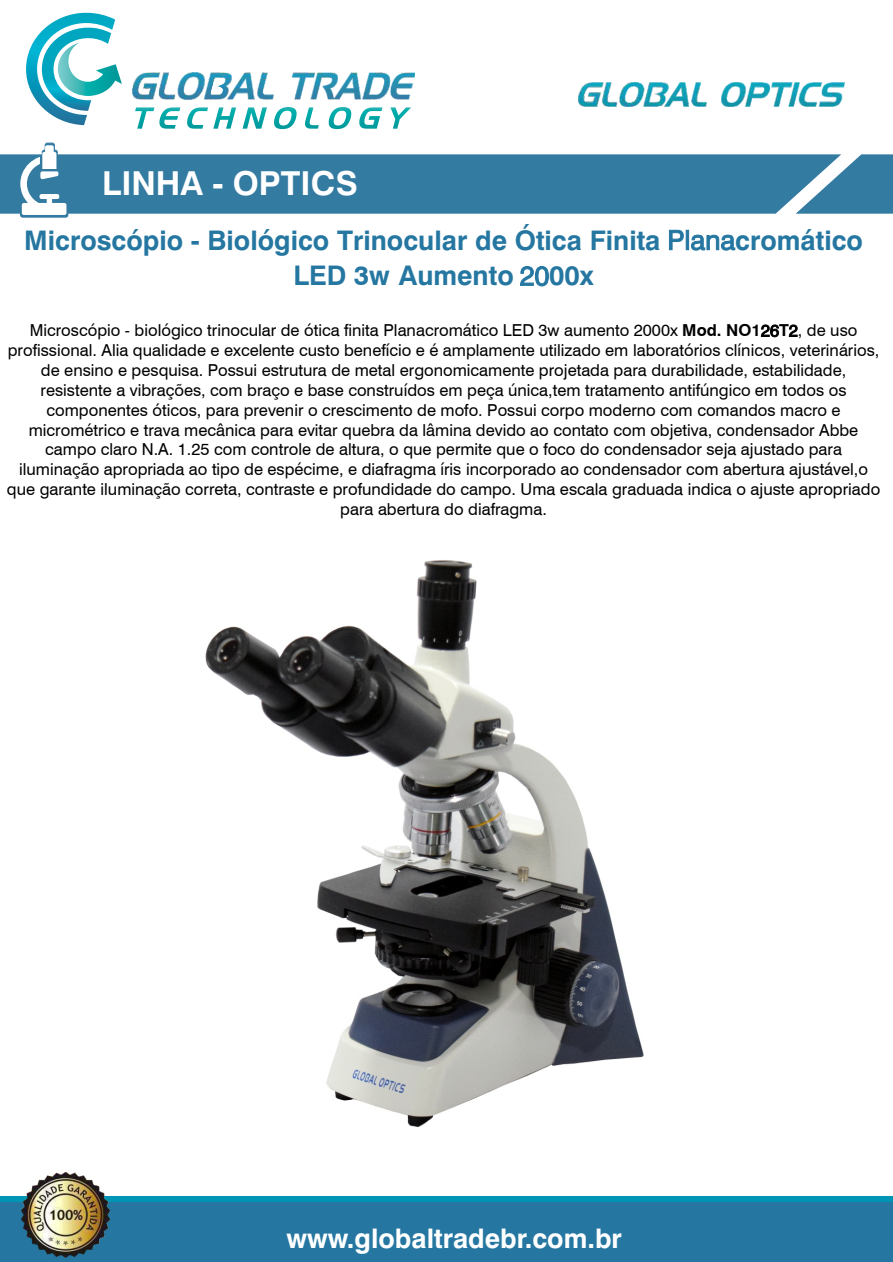
<style>
.page{position:relative;width:893px;height:1262px;background:#fff}
.page>*{position:absolute;margin:0;border:0;box-sizing:border-box;transform-origin:0 0}
.t1{font:700 33px "Swiss 721 BT";color:#fff}
.t2{font:700 27px/35.7px "Swiss 721 BT";color:#2577a1;text-align:center}
.t3{font:700 27px "Swiss 721 BT";color:#fff}
.t4{font:16.5px/19.8px "Swiss 721 BT";color:#000;text-align:center}
.s1{font-weight:400}
.s2{font-weight:700}
</style>
<div class="page">
<div style="left:0;top:154px;width:795px;height:60px;background:#347ba2"></div>
<svg style="left:795px;top:154px;width:97px;height:60px"></svg>
<div style="left:0;top:1196px;width:892px;height:66px;background:#0094b4"></div>
<div style="left:0;top:1202px;width:892px;height:60px;background:#2577a1"></div>
<img style="left:22px;top:1172px;width:87px;height:85px">
<svg style="left:135px;top:107px;width:216px;height:22px"></svg>
<img style="left:132px;top:73px;width:282px;height:26px">
<svg style="left:19px;top:143px;width:49px;height:74px"></svg>
<svg style="left:26px;top:13px;width:96px;height:112px"></svg>
<svg style="left:211px;top:79px;width:13px;height:14px"></svg>
<img style="left:578px;top:82px;width:266px;height:24px">
<img style="left:205px;top:560px;width:439px;height:567px">
<h1 class="t1" style="left:102px;top:170px;width:257px">LINHA - OPTICS</h1>
<h2 class="t2" style="left:24px;top:225px;width:840px">Microscópio - Biológico Trinocular de Ótica Finita <span class="s1">Plana</span>cromático<br>LED 3w Aumento <span class="s1">20</span>00x</h2>
<p class="t4" style="left:7px;top:320px;width:874px">Microscópio - biológico trinocular de ótica finita Planacromático LED 3w aumento 2000x <span class="s2">Mod. NO1</span>26<span class="s2">T</span>2, de uso profissional. Alia qualidade e excelente custo benefício e é amplamente utilizado em laboratórios clínicos, veterinários, de ensino e pesquisa. Possui estrutura de metal ergonomicamente projetada para durabilidade, estabilidade, resistente a vibrações, com braço e base construídos em peça única,tem tratamento antifúngico em todos os componentes óticos, para prevenir o crescimento de mofo. Possui corpo moderno com comandos macro e micrométrico e trava mecânica para evitar quebra da lâmina devido ao contato com objetiva, condensador Abbe campo claro N.A. 1.25 com controle de altura, o que permite que o foco do condensador seja ajustado para iluminação apropriada ao tipo de espécime, e diafragma íris incorporado ao condensador com abertura ajustável,o que garante iluminação correta, contraste e profundidade do campo. Uma escala graduada indica o ajuste apropriado para abertura do diafragma.</p>
<h2 class="t3" style="left:286px;top:1227px;width:337px">www.globaltradebr.com.br</h2>
</div>
